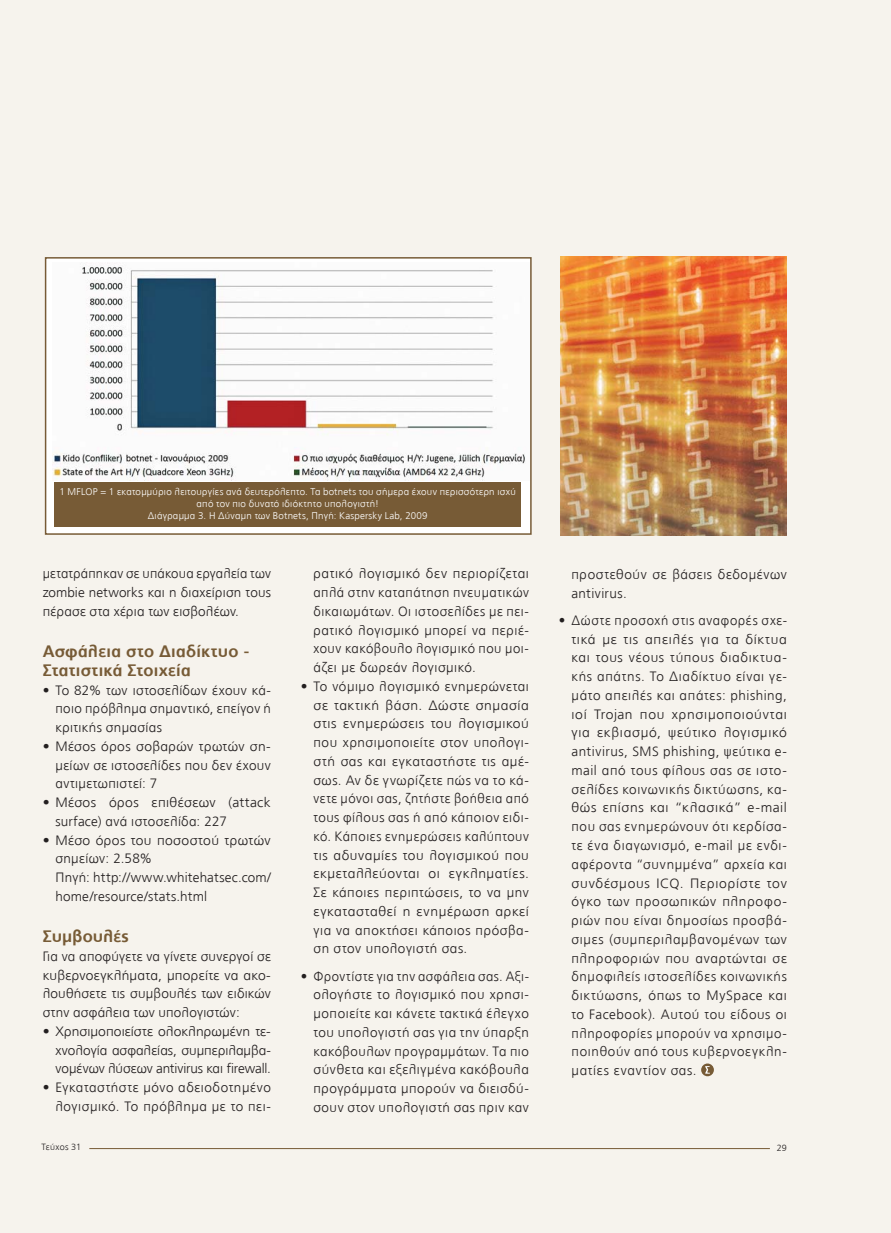
<style>
.page{position:relative;width:891px;height:1233px;background:#f6f3ed}
.page>*{position:absolute;margin:0;border:0;box-sizing:border-box;transform-origin:0 0}
.t1{font:700 16.5px/18.8px "PF Catalog";letter-spacing:.015em;color:#775b36}
.t2{font:300 13.5px/18.8px "PF Catalog";letter-spacing:.03em;color:#231f20;text-align:justify}
.t3{font:300 9.75px/12px "PF Catalog";letter-spacing:.03em;color:#fff;text-align:center}
.t4{font:300 9px "PF Catalog";letter-spacing:.035em;color:#231f20}
</style>
<div class="page">
<div style="left:46px;top:258px;width:485px;height:276px;background:#fff"></div>
<img style="left:52px;top:262px;width:473px;height:218px">
<div style="left:45px;top:257px;width:487px;height:278px;border:2px solid #775b36"></div>
<div style="left:54px;top:482px;width:467px;height:45px;background:#775b36"></div>
<svg style="left:701px;top:1063px;width:13px;height:13px"></svg>
<svg style="left:705px;top:1066px;width:5px;height:7px"></svg>
<img style="left:560px;top:256px;width:227px;height:279px">
<hr style="left:89px;top:1148px;width:681px;height:1px;background:#775b36">
<p class="t3" style="left:59px;top:486px;width:458px">1 MFLOP = 1 εκατομμύριο λειτουργίες ανά δευτερόλεπτο. Τα botnets του σήμερα έχουν περισσότερη ισχύ από τον πιο δυνατό ιδιόκτητο υπολογιστή!<br>Διάγραμμα 3. Η Δύναμη των Botnets, Πηγή: Kaspersky Lab, 2009</p>
<p class="t2" style="left:43px;top:564px;width:230px">μετατράπηκαν σε υπάκουα εργαλεία των zombie networks και η διαχείριση τους πέρασε στα χέρια των εισβολέων.</p>
<p class="t1" style="left:43px;top:642px;width:208px">Ασφάλεια στο Διαδίκτυο -<br>Στατιστικά Στοιχεία</p>
<p class="t2" style="left:55px;top:681px;width:217px;text-indent:-13px">• Το 82% των ιστοσελίδων έχουν κά&shy;ποιο πρόβλημα σημαντικό, επείγον ή κριτικής σημασίας</p>
<p class="t2" style="left:55px;top:737px;width:217px;text-indent:-13px">• Μέσος όρος σοβαρών τρωτών ση&shy;μείων σε ιστοσελίδες που δεν έχουν αντιμετωπιστεί: 7</p>
<p class="t2" style="left:55px;top:793px;width:217px;text-indent:-13px">• Μέσος όρος επιθέσεων (attack surface) ανά ιστοσελίδα: 227</p>
<p class="t2" style="left:55px;top:831px;width:217px;text-align:left;text-indent:-13px">• Μέσο όρος του ποσοστού τρωτών σημείων: 2.58%<br>Πηγή: http://www.whitehatsec.com/ home/resource/stats.html</p>
<p class="t1" style="left:43px;top:927px;width:88px">Συμβουλές</p>
<p class="t2" style="left:43px;top:947px;width:230px">Για να αποφύγετε να γίνετε συνεργοί σε κυβερνοεγκλήματα, μπορείτε να ακο&shy;λουθήσετε τις συμβουλές των ειδικών στην ασφάλεια των υπολογιστών:</p>
<p class="t2" style="left:55px;top:1022px;width:217px;text-indent:-13px">• Χρησιμοποιείστε ολοκληρωμένη τε&shy;χνολογία ασφαλείας, συμπεριλαμβα&shy;νομένων λύσεων antivirus και firewall.</p>
<p class="t2" style="left:43px;top:1078px;width:230px;text-align:right">• Εγκαταστήστε μόνο αδειοδοτημένο λογισμικό. Το πρόβλημα με το πει-</p>
<p class="t2" style="left:313px;top:564px;width:217px">ρατικό λογισμικό δεν περιορίζεται απλά στην καταπάτηση πνευματικών δικαιωμάτων. Οι ιστοσελίδες με πει&shy;ρατικό λογισμικό μπορεί να περιέ&shy;χουν κακόβουλο λογισμικό που μοι&shy;άζει με δωρεάν λογισμικό.</p>
<p class="t2" style="left:313px;top:677px;width:217px;text-indent:-13px">• Το νόμιμο λογισμικό ενημερώνεται σε τακτική βάση. Δώστε σημασία στις ενημερώσεις του λογισμικού που χρησιμοποιείτε στον υπολογι&shy;στή σας και εγκαταστήστε τις αμέ&shy;σως. Αν δε γνωρίζετε πώς να το κά&shy;νετε μόνοι σας, ζητήστε βοήθεια από τους φίλους σας ή από κάποιον ειδι&shy;κό. Κάποιες ενημερώσεις καλύπτουν τις αδυναμίες του λογισμικού που εκμεταλλεύονται οι εγκληματίες.<br>Σε κάποιες περιπτώσεις, το να μην εγκατασταθεί η ενημέρωση αρκεί για να αποκτήσει κάποιος πρόσβα&shy;ση στον υπολογιστή σας.</p>
<p class="t2" style="left:313px;top:967px;width:217px;text-indent:-13px">• Φροντίστε για την ασφάλεια σας. Αξι&shy;ολογήστε το λογισμικό που χρησι&shy;μοποιείτε και κάνετε τακτικά έλεγχο του υπολογιστή σας για την ύπαρξη κακόβουλων προγραμμάτων. Τα πιο σύνθετα και εξελιγμένα κακόβουλα προγράμματα μπορούν να διεισδύ&shy;σουν στον υπολογιστή σας πριν καν</p>
<p class="t2" style="left:571px;top:565px;width:217px">προστεθούν σε βάσεις δεδομένων antivirus.</p>
<p class="t2" style="left:571px;top:611px;width:217px;text-indent:-13px">• Δώστε προσοχή στις αναφορές σχε&shy;τικά με τις απειλές για τα δίκτυα και τους νέους τύπους διαδικτυα&shy;κής απάτης. Το Διαδίκτυο είναι γε&shy;μάτο απειλές και απάτες: phishing, ιοί Trojan που χρησιμοποιούνται για εκβιασμό, ψεύτικο λογισμικό antivirus, SMS phishing, ψεύτικα e&shy;mail από τους φίλους σας σε ιστο&shy;σελίδες κοινωνικής δικτύωσης, κα&shy;θώς επίσης και “κλασικά” e-mail που σας ενημερώνουν ότι κερδίσα&shy;τε ένα διαγωνισμό, e-mail με ενδι&shy;αφέροντα “συνημμένα” αρχεία και συνδέσμους ICQ. Περιορίστε τον όγκο των προσωπικών πληροφο&shy;ριών που είναι δημοσίως προσβά&shy;σιμες (συμπεριλαμβανομένων των πληροφοριών που αναρτώνται σε δημοφιλείς ιστοσελίδες κοινωνικής δικτύωσης, όπως το MySpace και το Facebook). Αυτού του είδους οι πληροφορίες μπορούν να χρησιμο&shy;ποιηθούν από τους κυβερνοεγκλη&shy;ματίες εναντίον σας.</p>
<p class="t4" style="left:41px;top:1142px;width:41px">Τεύχος 31</p>
<p class="t4" style="left:777px;top:1142px;width:12px">29</p>
</div>
